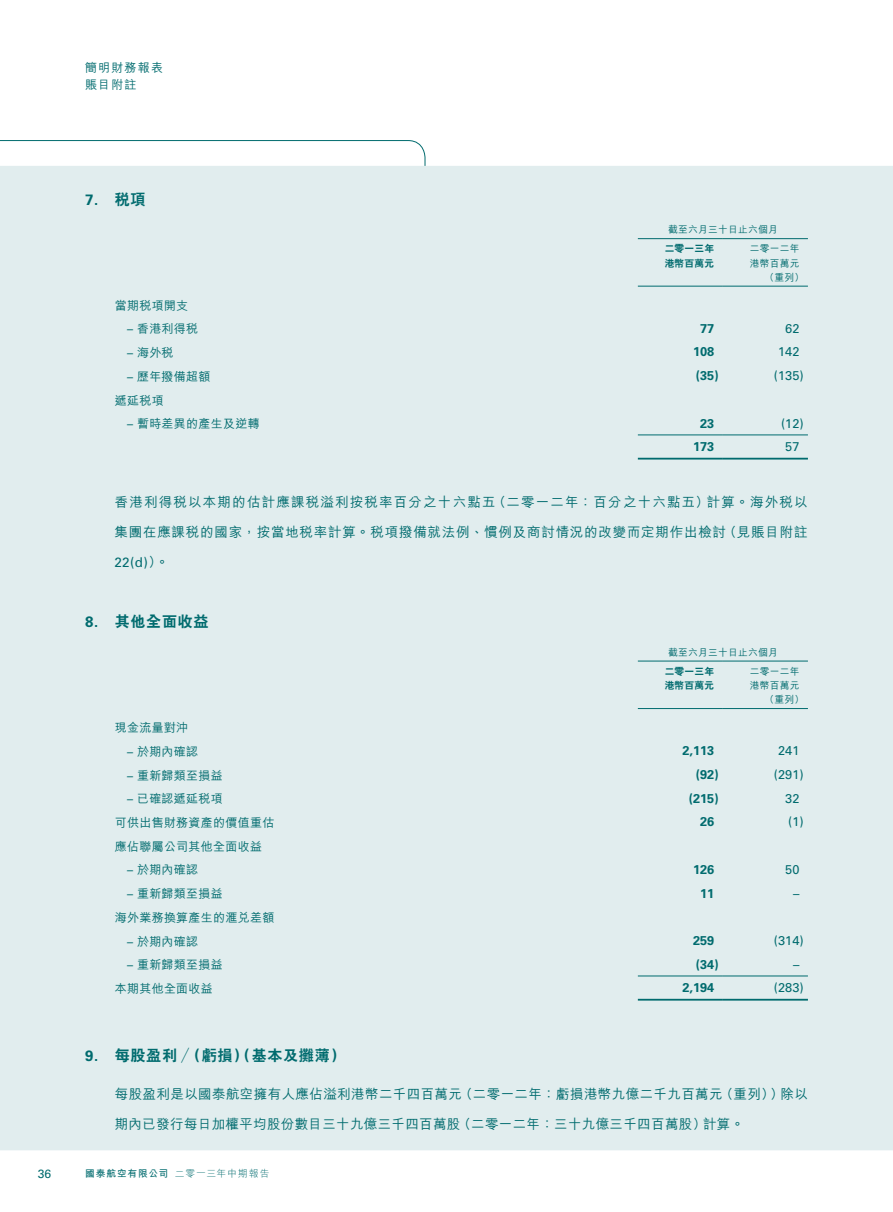
<style>
.page{position:relative;width:893px;height:1212px;background:#fff}
.page>*{position:absolute;margin:0;border:0;box-sizing:border-box;transform-origin:0 0}
.t1{font:800 15px "C Hei 2 HK";letter-spacing:.05em;color:#006b6e}
.t2{font:700 15px "Univers LT Std";color:#006b6e}
.t3{font:500 13.5px "M Hei HK";letter-spacing:.045em;color:#006b6e}
.t4{font:500 13.5px "M Hei HK";letter-spacing:.09em;color:#006b6e}
.t5{font:500 13.5px "M Hei HK";letter-spacing:.025em;color:#006b6e}
.t6{font:13.5px "Univers LT Std";color:#006b6e}
.t7{font:700 12.75px "Univers LT Std";color:#006b6e}
.t8{font:12.75px "Univers LT Std";color:#006b6e}
.t9{font:500 12px "M Hei HK";letter-spacing:.025em;color:#006b6e}
.t10{font:500 12px/16.5px "M Hei HK";letter-spacing:.1em;color:#006b6e}
.t11{font:12px "Univers LT Std";color:#006b6e}
.t12{font:500 9.75px "M Hei HK";letter-spacing:.025em;color:#006b6e}
.t13{font:800 9.75px/14.1px "C Hei 2 HK";letter-spacing:.025em;color:#006b6e}
.t14{font:300 9.75px "M Hei HK";letter-spacing:.085em;color:#006b6e}
.s1{font-family:"C Hei 2 HK";font-weight:800}
.s2{font-family:"Univers LT Std";font-weight:400}
.s3{font-family:"M Hei HK";font-weight:500}
.s4{font-family:"Univers LT Std";font-weight:700}
.s5{font-weight:700}
</style>
<div class="page">
<svg style="left:0;top:140px;width:425px;height:26px"></svg>
<div style="left:0;top:166px;width:893px;height:984px;background:#e1edee"></div>
<hr style="left:638px;top:238px;width:85px;height:1px;background:#006b6e">
<hr style="left:723px;top:238px;width:85px;height:1px;background:#006b6e">
<hr style="left:638px;top:286px;width:85px;height:1px;background:#006b6e">
<hr style="left:723px;top:286px;width:85px;height:1px;background:#006b6e">
<hr style="left:638px;top:435px;width:85px;height:1px;background:#006b6e">
<hr style="left:723px;top:435px;width:85px;height:1px;background:#006b6e">
<hr style="left:638px;top:458px;width:85px;height:1px;background:#006b6e">
<hr style="left:723px;top:458px;width:85px;height:1px;background:#006b6e">
<hr style="left:638px;top:661px;width:85px;height:1px;background:#006b6e">
<hr style="left:723px;top:661px;width:85px;height:1px;background:#006b6e">
<hr style="left:638px;top:708px;width:85px;height:1px;background:#006b6e">
<hr style="left:723px;top:708px;width:85px;height:1px;background:#006b6e">
<hr style="left:638px;top:976px;width:85px;height:1px;background:#006b6e">
<hr style="left:723px;top:976px;width:85px;height:1px;background:#006b6e">
<hr style="left:638px;top:999px;width:85px;height:1px;background:#006b6e">
<hr style="left:723px;top:999px;width:85px;height:1px;background:#006b6e">
<p class="t10" style="left:85px;top:59px;width:79px">簡明財務報表賬目附註</p>
<p class="t2" style="left:85px;top:191px;width:62px">7. <span class="s1">稅項</span></p>
<p class="t12" style="left:668px;top:222px;width:111px">截至六月三十日止六個月</p>
<p class="t13" style="left:665px;top:242px;width:51px">二零一三年港幣百萬元</p>
<p class="t12" style="left:750px;top:242px;width:51px">二零一二年</p>
<p class="t12" style="left:750px;top:256px;width:51px">港幣百萬元</p>
<p class="t12" style="left:765px;top:270px;width:41px">（重列）</p>
<p class="t9" style="left:115px;top:296px;width:75px">當期稅項開支</p>
<p class="t9" style="left:127px;top:320px;width:73px"><span class="s2">–</span> 香港利得稅</p>
<p class="t7" style="left:700px;top:321px;width:16px">77</p>
<p class="t8" style="left:785px;top:321px;width:16px">62</p>
<p class="t9" style="left:127px;top:344px;width:48px"><span class="s2">–</span> 海外稅</p>
<p class="t7" style="left:693px;top:344px;width:23px">108</p>
<p class="t8" style="left:778px;top:344px;width:23px">142</p>
<p class="t9" style="left:127px;top:368px;width:85px"><span class="s2">–</span> 歷年撥備超額</p>
<p class="t7" style="left:696px;top:368px;width:24px">(35)</p>
<p class="t8" style="left:774px;top:368px;width:31px">(135)</p>
<p class="t9" style="left:115px;top:391px;width:50px">遞延稅項</p>
<p class="t9" style="left:127px;top:415px;width:134px"><span class="s2">–</span> 暫時差異的產生及逆轉</p>
<p class="t7" style="left:700px;top:416px;width:16px">23</p>
<p class="t8" style="left:781px;top:416px;width:24px">(12)</p>
<p class="t7" style="left:693px;top:439px;width:23px">173</p>
<p class="t8" style="left:785px;top:439px;width:16px">57</p>
<p class="t4" style="left:115px;top:493px;width:694px">香港利得稅以本期的估計應課稅溢利按稅率百分之十六點五（二零一二年：百分之十六點五）計算。海外稅以</p>
<p class="t3" style="left:115px;top:523px;width:694px">集團在應課稅的國家，按當地稅率計算。稅項撥備就法例、慣例及商討情況的改變而定期作出檢討（見賬目附註</p>
<p class="t6" style="left:114px;top:555px;width:56px">22(d)<span class="s3">）。</span></p>
<p class="t1" style="left:85px;top:614px;width:125px"><span class="s4">8.</span> 其他全面收益</p>
<p class="t12" style="left:668px;top:645px;width:111px">截至六月三十日止六個月</p>
<p class="t13" style="left:665px;top:664px;width:51px">二零一三年港幣百萬元</p>
<p class="t12" style="left:750px;top:664px;width:51px">二零一二年</p>
<p class="t12" style="left:750px;top:678px;width:51px">港幣百萬元</p>
<p class="t12" style="left:765px;top:692px;width:41px">（重列）</p>
<p class="t9" style="left:115px;top:719px;width:75px">現金流量對沖</p>
<p class="t9" style="left:127px;top:743px;width:73px"><span class="s2">–</span> 於期內確認</p>
<p class="t7" style="left:682px;top:743px;width:33px">2,113</p>
<p class="t8" style="left:778px;top:743px;width:23px">241</p>
<p class="t9" style="left:127px;top:766px;width:97px"><span class="s2">–</span> 重新歸類至損益</p>
<p class="t7" style="left:696px;top:767px;width:24px">(92)</p>
<p class="t8" style="left:774px;top:767px;width:31px">(291)</p>
<p class="t9" style="left:127px;top:790px;width:97px"><span class="s2">–</span> 已確認遞延稅項</p>
<p class="t7" style="left:689px;top:791px;width:31px">(215)</p>
<p class="t8" style="left:785px;top:790px;width:16px">32</p>
<p class="t9" style="left:115px;top:814px;width:161px">可供出售財務資產的價值重估</p>
<p class="t7" style="left:700px;top:814px;width:16px">26</p>
<p class="t8" style="left:788px;top:814px;width:17px">(1)</p>
<p class="t9" style="left:115px;top:837px;width:149px">應佔聯屬公司其他全面收益</p>
<p class="t9" style="left:127px;top:861px;width:73px"><span class="s2">–</span> 於期內確認</p>
<p class="t7" style="left:693px;top:862px;width:23px">126</p>
<p class="t8" style="left:785px;top:862px;width:16px">50</p>
<p class="t9" style="left:127px;top:885px;width:97px"><span class="s2">–</span> 重新歸類至損益</p>
<p class="t7" style="left:700px;top:885px;width:16px">11</p>
<p class="t8" style="left:793px;top:885px;width:8px">–</p>
<p class="t9" style="left:115px;top:909px;width:161px">海外業務換算產生的滙兌差額</p>
<p class="t9" style="left:127px;top:932px;width:73px"><span class="s2">–</span> 於期內確認</p>
<p class="t7" style="left:693px;top:933px;width:23px">259</p>
<p class="t8" style="left:774px;top:933px;width:31px">(314)</p>
<p class="t9" style="left:127px;top:956px;width:97px"><span class="s2">–</span> 重新歸類至損益</p>
<p class="t7" style="left:696px;top:957px;width:24px">(34)</p>
<p class="t8" style="left:793px;top:956px;width:8px">–</p>
<p class="t9" style="left:115px;top:980px;width:100px">本期其他全面收益</p>
<p class="t7" style="left:682px;top:980px;width:33px">2,194</p>
<p class="t8" style="left:774px;top:980px;width:31px">(283)</p>
<p class="t1" style="left:85px;top:1048px;width:262px"><span class="s4">9.</span> 每股盈利／（虧損）（基本及攤薄）</p>
<p class="t3" style="left:115px;top:1084px;width:695px">每股盈利是以國泰航空擁有人應佔溢利港幣二千四百萬元（二零一二年：虧損港幣九億二千九百萬元（重列））除以</p>
<p class="t5" style="left:115px;top:1114px;width:631px">期內已發行每日加權平均股份數目三十九億三千四百萬股（二零一二年：三十九億三千四百萬股）計算。</p>
<p class="t11" style="left:38px;top:1166px;width:15px">36</p>
<p class="t14" style="left:85px;top:1168px;width:186px"><span class="s5">國泰航空有限公司</span> 二零一三年中期報告</p>
</div>
